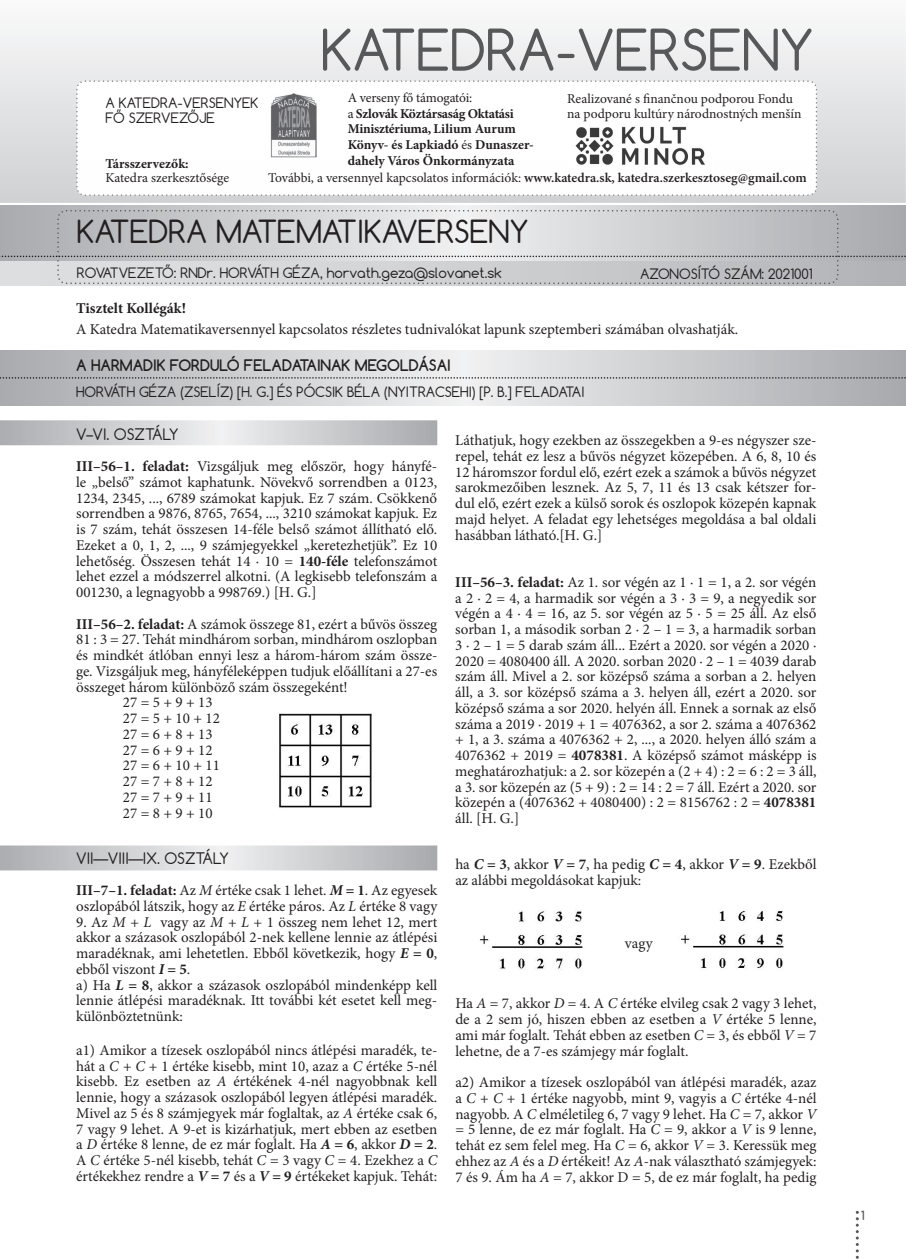
<style>
.page{position:relative;width:906px;height:1259px;background:#fff}
.page>*{position:absolute;margin:0;border:0;box-sizing:border-box;transform-origin:0 0}
.t1{font:54px "Comfortaa";color:#57585a}
.t2{font:30px "Comfortaa";color:#231f20}
.t3{font:15px/15.8px "Minion Pro";color:#231f20;text-align:justify}
.t4{font:700 15px "Comfortaa";color:#231f20}
.t5{font:15px "Comfortaa";color:#231f20}
.t6{font:700 15px "Minion Pro";color:#231f20}
.t7{font:13.5px/15px "Comfortaa";color:#231f20}
.t8{font:700 13.5px/15.8px "Minion Pro";letter-spacing:-.005em;color:#231f20}
.t9{font:13.5px/15px "Minion Pro";color:#231f20}
.t10{font:600 13.5px "Minion Pro";color:#231f20}
.t11{font:700 12px "Comfortaa";color:#57585a}
.s1{font-weight:400}
.s2{font-weight:700}
.s3{font-style:italic}
.s4{font-weight:700;font-style:italic}
</style>
<div class="page">
<svg style="left:855px;top:1211px;width:3px;height:48px"></svg>
<img style="left:76px;top:80px;width:741px;height:116px">
<svg style="left:0;top:271px;width:905px;height:15px;background:#c9cacd"></svg>
<svg style="left:57px;top:210px;width:781px;height:74px;background:#cbcccf"></svg>
<svg style="left:0;top:223px;width:905px;height:48px;background:#cacbcd"></svg>
<img style="left:268px;top:92px;width:51px;height:68px">
<img style="left:567px;top:124px;width:146px;height:45px">
<svg style="left:0;top:377px;width:905px;height:2px;background:#9b9a9c"></svg>
<img style="left:279px;top:714px;width:93px;height:94px">
<img style="left:480px;top:910px;width:103px;height:60px">
<img style="left:681px;top:911px;width:103px;height:57px">
<p class="t7" style="left:105px;top:97px;width:154px">A KATEDRA-VERSENYEK<br>FŐ SZERVEZŐJE</p>
<p class="t8" style="left:105px;top:157px;width:85px">Társszervezők:</p>
<p class="t9" style="left:105px;top:172px;width:125px">Katedra szerkesztősége</p>
<h1 class="t1" style="left:321px;top:29px;width:494px">KATEDRA-VERSENY</h1>
<p class="t8" style="left:347px;top:91px;width:188px"><span class="s1">A verseny fő támogatói:<br>a</span> Szlovák Köztársaság Oktatási<br>Minisztériuma, Lilium Aurum<br>Könyv- és Lapkiadó <span class="s1">és</span> Dunaszer&shy;dahely Város Önkormányzata</p>
<p class="t10" style="left:268px;top:173px;width:540px"><span class="s1">További, a versennyel kapcsolatos információk:</span> www.katedra.sk, katedra.szerkesztoseg@gmail.com</p>
<p class="t9" style="left:567px;top:92px;width:236px">Realizované s finančnou podporou Fondu na podporu kultúry národnostných menšín</p>
<h2 class="t2" style="left:77px;top:220px;width:453px">KATEDRA MATEMATIKAVERSENY</h2>
<p class="t7" style="left:77px;top:267px;width:426px">ROVATVEZETŐ: RNDr. HORVÁTH GÉZA, horvath.geza@slovanet.sk</p>
<p class="t7" style="left:640px;top:268px;width:174px">AZONOSÍTÓ SZÁM: 2021001</p>
<p class="t6" style="left:76px;top:302px;width:111px">Tisztelt Kollégák!</p>
<p class="t3" style="left:76px;top:322px;width:663px">A Katedra Matematikaversennyel kapcsolatos részletes tudnivalókat lapunk szeptemberi számában olvashatják.</p>
<p class="t4" style="left:76px;top:355px;width:376px">A HARMADIK FORDULÓ FELADATAINAK MEGOLDÁSAI</p>
<p class="t7" style="left:76px;top:386px;width:510px">HORVÁTH GÉZA (ZSELÍZ) [H. G.] ÉS PÓCSIK BÉLA (NYITRACSEHI) [P. B.] FELADATAI</p>
<p class="t5" style="left:76px;top:428px;width:104px">V–VI. OSZTÁLY</p>
<p class="t3" style="left:76px;top:460px;width:362px"><span class="s2">III–56–1. feladat:</span> Vizsgáljuk meg először, hogy hányfé&shy;le „belső” számot kaphatunk. Növekvő sorrendben a 0123, 1234, 2345, ..., 6789 számokat kapjuk. Ez 7 szám. Csökkenő sorrendben a 9876, 8765, 7654, ..., 3210 számokat kapjuk. Ez is 7 szám, tehát összesen 14-féle belső számot állítható elő.<br>Ezeket a 0, 1, 2, ..., 9 számjegyekkel „keretezhetjük”. Ez 10 lehetőség. Összesen tehát 14 ∙ 10 = <span class="s2">140-féle</span> telefonszámot lehet ezzel a módszerrel alkotni. (A legkisebb telefonszám a 001230, a legnagyobb a 998769.) [H. G.]</p>
<p class="t3" style="left:76px;top:617px;width:362px"><span class="s2">III–56–2. feladat:</span> A számok összege 81, ezért a bűvös összeg</p>
<p class="t3" style="left:76px;top:633px;width:362px">81 : 3 = 27. Tehát mindhárom sorban, mindhárom oszlopban</p>
<p class="t3" style="left:76px;top:649px;width:363px">és mindkét átlóban ennyi lesz a három-három szám össze-</p>
<p class="t3" style="left:76px;top:664px;width:362px">ge. Vizsgáljuk meg, hányféleképpen tudjuk előállítani a 27-es</p>
<p class="t3" style="left:76px;top:680px;width:273px">összeget három különböző szám összegeként!</p>
<p class="t3" style="left:123px;top:696px;width:91px">27 = 5 + 9 + 13</p>
<p class="t3" style="left:123px;top:712px;width:98px">27 = 5 + 10 + 12</p>
<p class="t3" style="left:123px;top:727px;width:91px">27 = 6 + 8 + 13</p>
<p class="t3" style="left:123px;top:743px;width:91px">27 = 6 + 9 + 12</p>
<p class="t3" style="left:123px;top:759px;width:98px">27 = 6 + 10 + 11</p>
<p class="t3" style="left:123px;top:775px;width:91px">27 = 7 + 8 + 12</p>
<p class="t3" style="left:123px;top:790px;width:91px">27 = 7 + 9 + 11</p>
<p class="t3" style="left:123px;top:806px;width:91px">27 = 8 + 9 + 10</p>
<p class="t5" style="left:76px;top:852px;width:154px">VII—VIII—IX. OSZTÁLY</p>
<p class="t3" style="left:76px;top:884px;width:362px"><span class="s2">III–7–1. feladat:</span> Az <span class="s3">M</span> értéke csak 1 lehet. <span class="s4">M</span> <span class="s2">= 1</span>. Az egyesek oszlopából látszik, hogy az <span class="s3">E</span> értéke páros. Az <span class="s3">L</span> értéke 8 vagy</p>
<p class="t3" style="left:76px;top:915px;width:363px;text-align:left">9. Az <span class="s3">M + L</span> vagy az <span class="s3">M + L</span> + 1 összeg nem lehet 12, mert akkor a százasok oszlopából 2-nek kellene lennie az átlépési maradéknak, ami lehetetlen. Ebből következik, hogy <span class="s4">E</span> <span class="s2">= 0</span>, ebből viszont <span class="s4">I</span> <span class="s2">= 5</span>.<br>a) Ha <span class="s4">L</span> <span class="s2">= 8</span>, akkor a százasok oszlopából mindenképp kell lennie átlépési maradéknak. Itt további két esetet kell meg&shy;különböztetnünk:</p>
<p class="t3" style="left:76px;top:1043px;width:363px">a1) Amikor a tízesek oszlopából nincs átlépési maradék, te&shy;hát a <span class="s3">C + C</span> + 1 értéke kisebb, mint 10, azaz a <span class="s3">C</span> értéke 5-nél kisebb. Ez esetben az <span class="s3">A</span> értékének 4-nél nagyobbnak kell lennie, hogy a százasok oszlopából legyen átlépési maradék.<br>Mivel az 5 és 8 számjegyek már foglaltak, az <span class="s3">A</span> értéke csak 6, 7 vagy 9 lehet. A 9-et is kizárhatjuk, mert ebben az esetben a <span class="s3">D</span> értéke 8 lenne, de ez már foglalt. Ha <span class="s4">A</span> <span class="s2">= 6</span>, akkor <span class="s4">D</span> <span class="s2">= 2</span>.<br>A <span class="s3">C</span> értéke 5-nél kisebb, tehát <span class="s3">C =</span> 3 vagy <span class="s3">C</span> = 4. Ezekhez a <span class="s3">C </span>értékekhez rendre a <span class="s4">V</span> <span class="s2">= 7</span> és a <span class="s4">V</span> <span class="s2">= 9</span> értékeket kapjuk. Tehát:</p>
<p class="t3" style="left:455px;top:434px;width:362px">Láthatjuk, hogy ezekben az összegekben a 9-es négyszer sze&shy;repel, tehát ez lesz a bűvös négyzet közepében. A 6, 8, 10 és 12 háromszor fordul elő, ezért ezek a számok a bűvös négyzet sarokmezőiben lesznek. Az 5, 7, 11 és 13 csak kétszer for&shy;dul elő, ezért ezek a külső sorok és oszlopok közepén kapnak majd helyet. A feladat egy lehetséges megoldása a bal oldali hasábban látható.[H. G.]</p>
<p class="t3" style="left:455px;top:575px;width:362px"><span class="s2">III–56–3. feladat:</span> Az 1. sor végén az 1 ∙ 1 = 1, a 2. sor végén a 2 ∙ 2 = 4, a harmadik sor végén a 3 ∙ 3 = 9, a negyedik sor végén a 4 ∙ 4 = 16, az 5. sor végén az 5 ∙ 5 = 25 áll. Az első sorban 1, a második sorban 2 ∙ 2 – 1 = 3, a harmadik sorban 3 ∙ 2 – 1 = 5 darab szám áll... Ezért a 2020. sor végén a 2020 ∙ 2020 = 4080400 áll. A 2020. sorban 2020 ∙ 2 – 1 = 4039 darab szám áll. Mivel a 2. sor középső száma a sorban a 2. helyen áll, a 3. sor középső száma a 3. helyen áll, ezért a 2020. sor középső száma a sor 2020. helyén áll. Ennek a sornak az első száma a 2019 ∙ 2019 + 1 = 4076362, a sor 2. száma a 4076362 + 1, a 3. száma a 4076362 + 2, ..., a 2020. helyen álló szám a 4076362 + 2019 = <span class="s2">4078381</span>. A középső számot másképp is meghatározhatjuk: a 2. sor közepén a (2 + 4) : 2 = 6 : 2 = 3 áll, a 3. sor közepén az (5 + 9) : 2 = 14 : 2 = 7 áll. Ezért a 2020. sor közepén a (4076362 + 4080400) : 2 = 8156762 : 2 = <span class="s2">4078381 </span>áll. [H. G.]</p>
<p class="t3" style="left:455px;top:857px;width:362px">ha <span class="s4">C</span> <span class="s2">= 3</span>, akkor <span class="s4">V</span> <span class="s2">= 7</span>, ha pedig <span class="s4">C</span> <span class="s2">= 4</span>, akkor <span class="s4">V</span> <span class="s2">= 9</span>. Ezekből az alábbi megoldásokat kapjuk:</p>
<p class="t3" style="left:625px;top:936px;width:29px">vagy</p>
<p class="t3" style="left:455px;top:997px;width:362px">Ha <span class="s3">A</span> = 7, akkor <span class="s3">D</span> = 4. A <span class="s3">C</span> értéke elvileg csak 2 vagy 3 lehet, de a 2 sem jó, hiszen ebben az esetben a <span class="s3">V</span> értéke 5 lenne, ami már foglalt. Tehát ebben az esetben <span class="s3">C</span> = 3, és ebből <span class="s3">V</span> = 7 lehetne, de a 7-es számjegy már foglalt.</p>
<p class="t3" style="left:455px;top:1076px;width:363px">a2) Amikor a tízesek oszlopából van átlépési maradék, azaz a <span class="s3">C + C</span> + 1 értéke nagyobb, mint 9, vagyis a <span class="s3">C</span> értéke 4-nél nagyobb. A <span class="s3">C</span> elméletileg 6, 7 vagy 9 lehet. Ha <span class="s3">C</span> = 7, akkor <span class="s3">V </span>= 5 lenne, de ez már foglalt. Ha <span class="s3">C</span> = 9, akkor a <span class="s3">V</span> is 9 lenne, tehát ez sem felel meg. Ha <span class="s3">C</span> = 6, akkor <span class="s3">V</span> = 3. Keressük meg ehhez az <span class="s3">A</span> és a <span class="s3">D</span> értékeit! Az <span class="s3">A</span>-nak választható számjegyek:<br>7 és 9. Ám ha <span class="s3">A</span> = 7, akkor D = 5, de ez már foglalt, ha pedig</p>
<p class="t11" style="left:861px;top:1208px;width:5px">1</p>
</div>
